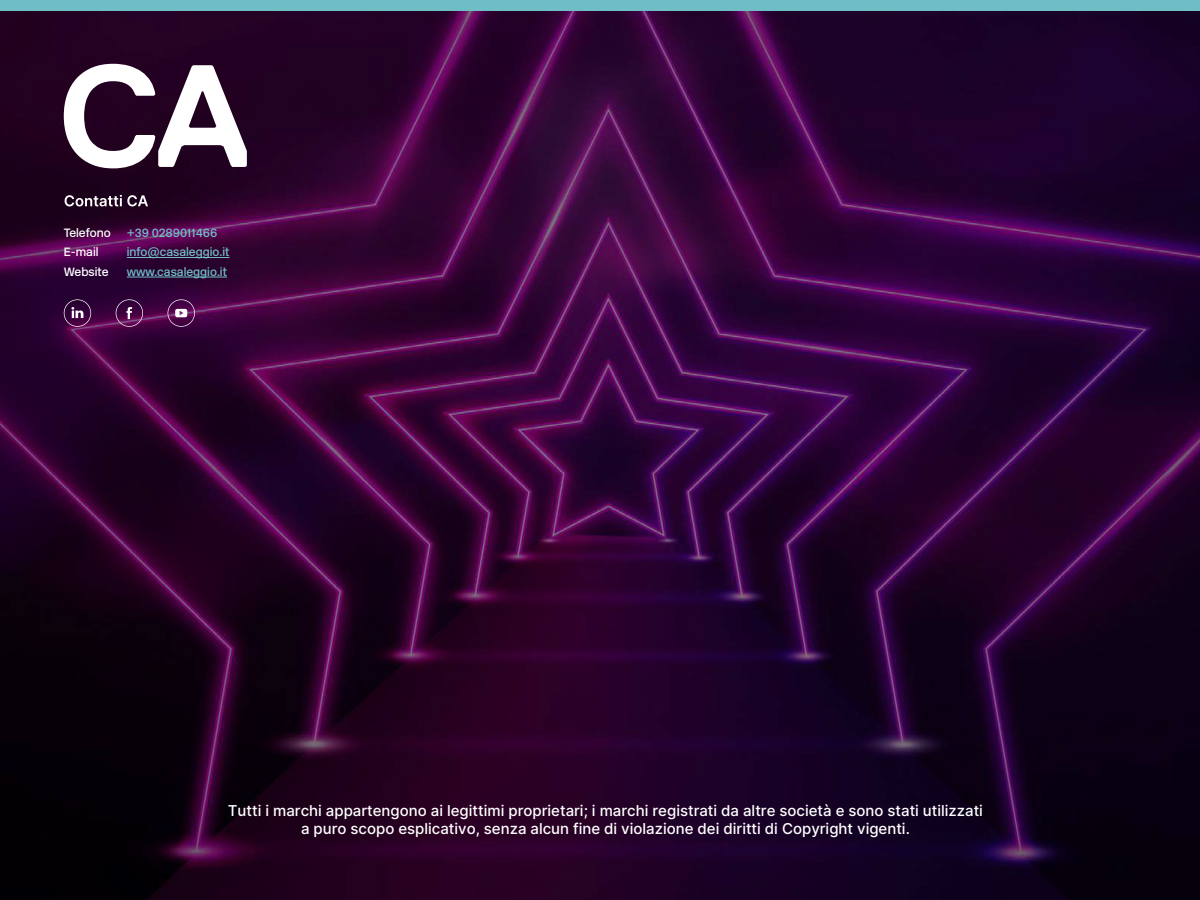
<style>
.page{position:relative;width:1200px;height:900px;background:#fff}
.page>*{position:absolute;margin:0;border:0;box-sizing:border-box;transform-origin:0 0}
.t1{font:15px/18px "Inter";color:#fff;text-align:center}
.t2{font:500 12px "New Rail Alphabet";color:#6fbec6}
.t3{font:500 12px "New Rail Alphabet";color:#fff}
</style>
<div class="page">
<img style="left:0;top:10px;width:1200px;height:890px">
<svg style="left:64px;top:64px;width:183px;height:104px"></svg>
<svg style="left:65px;top:195px;width:83px;height:11px"></svg>
<svg style="left:168px;top:299px;width:27px;height:28px"></svg>
<svg style="left:64px;top:299px;width:27px;height:28px"></svg>
<svg style="left:116px;top:299px;width:27px;height:28px"></svg>
<hr style="left:127px;top:257px;width:103px;height:1px;background:#6fbec6">
<hr style="left:127px;top:277px;width:100px;height:1px;background:#6fbec6">
<div style="left:0;top:0;width:1200px;height:10px;background:#6fbec6"></div>
<p class="t3" style="left:64px;top:225px;width:48px">Telefono</p>
<p class="t2" style="left:127px;top:225px;width:92px">+39 0289011466</p>
<p class="t3" style="left:64px;top:244px;width:36px">E-mail</p>
<p class="t2" style="left:127px;top:244px;width:104px">info@casaleggio.it</p>
<p class="t3" style="left:64px;top:264px;width:47px">Website</p>
<p class="t2" style="left:127px;top:264px;width:102px">www.casaleggio.it</p>
<p class="t1" style="left:228px;top:801px;width:757px">Tutti i marchi appartengono ai legittimi proprietari; i marchi registrati da altre società e sono stati utilizzati a puro scopo esplicativo, senza alcun fine di violazione dei diritti di Copyright vigenti.</p>
</div>
